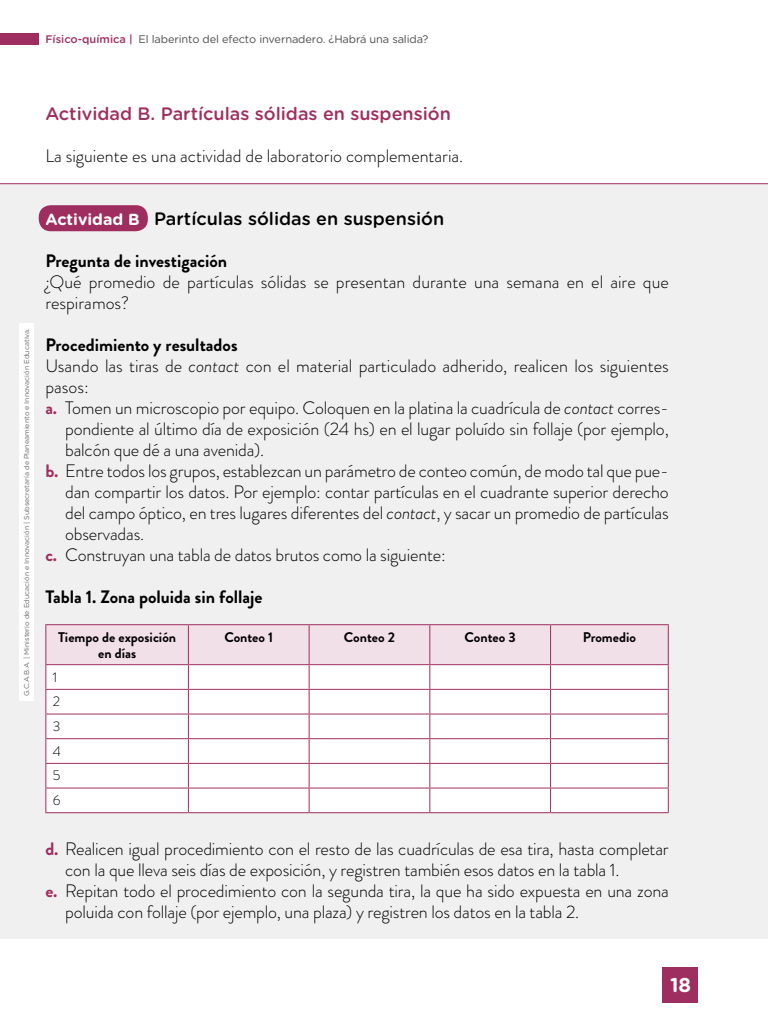
<style>
.page{position:relative;width:768px;height:1024px;background:#fff}
.page>*{position:absolute;margin:0;border:0;box-sizing:border-box;transform-origin:0 0}
.t1{font:700 20px "Gotham Rounded";color:#fff}
.t2{font:300 18px/21px "Brandon Grotesque";letter-spacing:-.01em;color:#000}
.t3{font:700 18px "Brandon Grotesque";color:#000}
.t4{font:500 18px "Gotham Rounded";color:#9f2e60}
.t5{font:500 18px "Gotham Rounded";color:#000}
.t6{font:700 14px/16px "Brandon Grotesque";color:#000;text-align:center}
.t7{font:300 14px/24.7px "Brandon Grotesque";color:#000}
.t8{font:11px "Gotham Rounded";letter-spacing:-.01em;color:#4d4d4d}
.t9{font:7px "Gotham Rounded";color:#666}
.s1{font-weight:500;color:#9f2e60}
.s2{font-weight:700;font-size:16px;color:#fff}
.s3{font-style:italic}
.s4{font-weight:700;color:#9f2e60}
</style>
<div class="page">
<div style="left:662px;top:967px;width:36px;height:36px;background:#9f2e60"></div>
<div style="left:0;top:33px;width:39px;height:11px;background:#9f2e60"></div>
<div style="left:0;top:183px;width:768px;height:756px;background:#f0f0f0"></div>
<div style="left:39px;top:205px;width:109px;height:26px;background:#9f2e60;border-radius:12px"></div>
<hr style="left:188px;top:624px;width:121px;height:1px;background:#9f2e60">
<hr style="left:309px;top:624px;width:121px;height:1px;background:#9f2e60">
<hr style="left:430px;top:624px;width:121px;height:1px;background:#9f2e60">
<hr style="left:551px;top:624px;width:118px;height:1px;background:#9f2e60">
<hr style="left:45px;top:812px;width:143px;height:1px;background:#9f2e60">
<hr style="left:188px;top:812px;width:121px;height:1px;background:#9f2e60">
<hr style="left:309px;top:812px;width:121px;height:1px;background:#9f2e60">
<hr style="left:430px;top:812px;width:121px;height:1px;background:#9f2e60">
<svg style="left:45px;top:625px;width:624px;height:187px"></svg>
<hr style="left:551px;top:812px;width:118px;height:1px;background:#9f2e60">
<hr style="left:45px;top:624px;width:143px;height:1px;background:#9f2e60">
<hr style="left:45px;top:625px;width:1px;height:39px;background:#9f2e60">
<hr style="left:188px;top:625px;width:1px;height:39px;background:#9f2e60">
<hr style="left:45px;top:664px;width:143px;height:1px;background:#9f2e60">
<div style="left:19px;top:323px;width:15px;height:378px;background:#fff"></div>
<p class="t8" style="left:45px;top:32px;width:385px"><span class="s1">Físico-química |</span> El laberinto del efecto invernadero. ¿Habrá una salida?</p>
<p class="t4" style="left:45px;top:101px;width:407px">Actividad B. Partículas sólidas en suspensión</p>
<p class="t2" style="left:45px;top:146px;width:419px">La siguiente es una actividad de laboratorio complementaria.</p>
<p class="t9" style="left:22px;top:696px;width:370px;rotate:-90deg">G.C.A.B.A. | Ministerio de Educación e Innovación | Subsecretaría de Planeamiento e Innovación Educativa.</p>
<p class="t5" style="left:45px;top:206px;width:400px"><span class="s2">Actividad B</span> Partículas sólidas en suspensión</p>
<p class="t3" style="left:45px;top:248px;width:183px">Pregunta de investigación</p>
<p class="t2" style="left:45px;top:272px;width:625px">¿Qué promedio de partículas sólidas se presentan durante una semana en el aire que respiramos?</p>
<p class="t3" style="left:45px;top:332px;width:194px">Procedimiento y resultados</p>
<p class="t2" style="left:45px;top:356px;width:625px">Usando las tiras de <span class="s3">contact</span> con el material particulado adherido, realicen los siguientes</p>
<p class="t2" style="left:45px;top:377px;width:45px">pasos:</p>
<p class="t2" style="left:45px;top:398px;width:625px"><span class="s4">a.</span> Tomen un microscopio por equipo. Coloquen en la platina la cuadrícula de <span class="s3">contact</span> corres-</p>
<p class="t2" style="left:65px;top:419px;width:605px">pondiente al último día de exposición (24 hs) en el lugar poluído sin follaje (por ejemplo,</p>
<p class="t2" style="left:65px;top:440px;width:200px">balcón que dé a una avenida).</p>
<p class="t2" style="left:45px;top:461px;width:625px"><span class="s4">b.</span> Entre todos los grupos, establezcan un parámetro de conteo común, de modo tal que pue-</p>
<p class="t2" style="left:65px;top:482px;width:605px">dan compartir los datos. Por ejemplo: contar partículas en el cuadrante superior derecho</p>
<p class="t2" style="left:65px;top:503px;width:605px">del campo óptico, en tres lugares diferentes del <span class="s3">contact</span>, y sacar un promedio de partículas</p>
<p class="t2" style="left:65px;top:524px;width:80px">observadas.</p>
<p class="t2" style="left:45px;top:545px;width:402px"><span class="s4">c.</span> Construyan una tabla de datos brutos como la siguiente:</p>
<p class="t3" style="left:45px;top:584px;width:219px">Tabla 1. Zona poluida sin follaje</p>
<p class="t6" style="left:58px;top:629px;width:120px">Tiempo de exposición en días</p>
<p class="t6" style="left:224px;top:629px;width:50px">Conteo 1</p>
<p class="t6" style="left:344px;top:629px;width:53px">Conteo 2</p>
<p class="t6" style="left:465px;top:629px;width:53px">Conteo 3</p>
<p class="t6" style="left:583px;top:629px;width:55px">Promedio</p>
<p class="t7" style="left:53px;top:664px;width:10px">1<br>2<br>3<br>4<br>5<br>6</p>
<p class="t2" style="left:45px;top:839px;width:625px"><span class="s4">d.</span> Realicen igual procedimiento con el resto de las cuadrículas de esa tira, hasta completar</p>
<p class="t2" style="left:65px;top:860px;width:556px">con la que lleva seis días de exposición, y registren también esos datos en la tabla 1.</p>
<p class="t2" style="left:45px;top:881px;width:625px"><span class="s4">e.</span> Repitan todo el procedimiento con la segunda tira, la que ha sido expuesta en una zona</p>
<p class="t2" style="left:65px;top:902px;width:516px">poluida con follaje (por ejemplo, una plaza) y registren los datos en la tabla 2.</p>
<p class="t1" style="left:670px;top:971px;width:23px">18</p>
</div>
